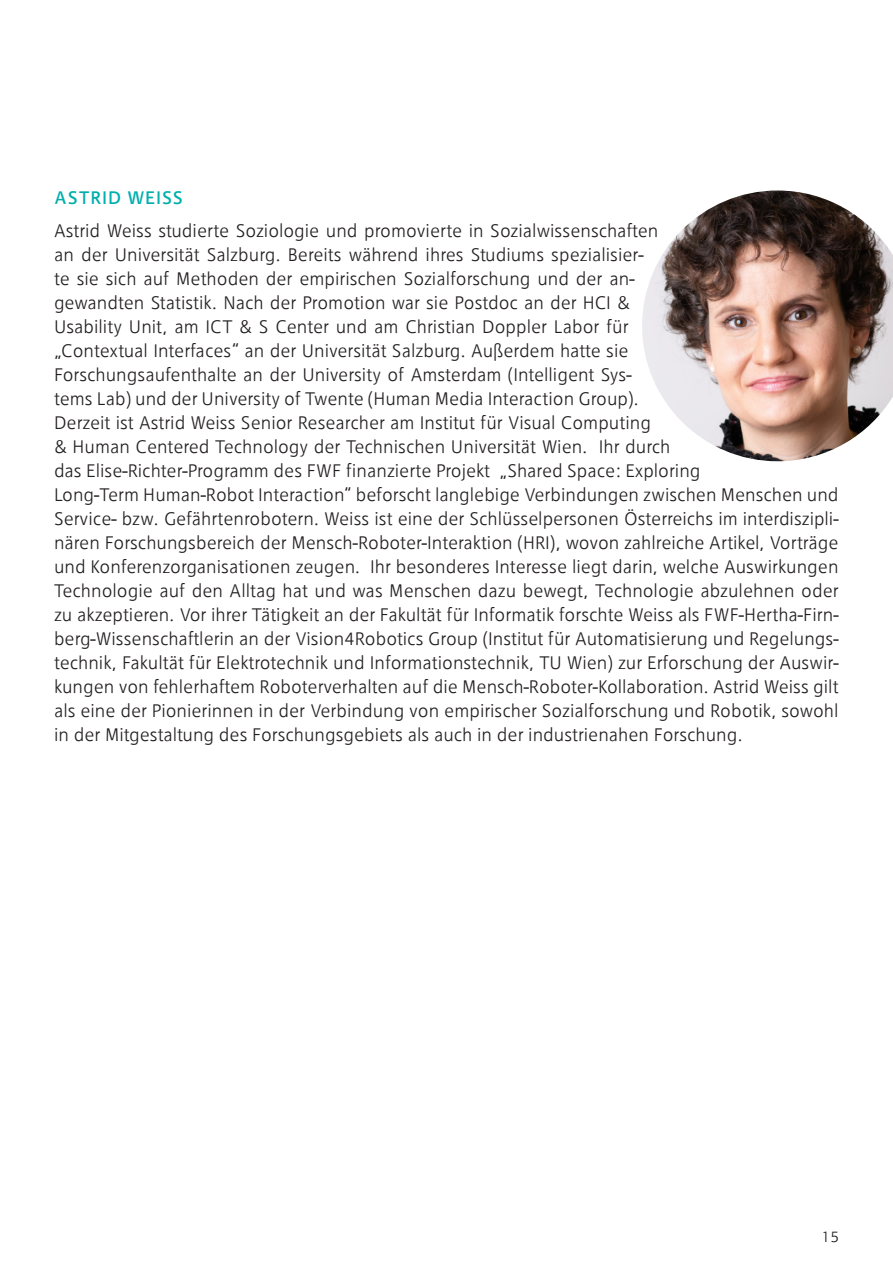
<style>
.page{position:relative;width:893px;height:1263px;background:#fff}
.page>*{position:absolute;margin:0;border:0;box-sizing:border-box;transform-origin:0 0}
.t1{font:300 18px/24px "TU Text";color:#231f20}
.t2{font:18px "TU Text";letter-spacing:.05em;color:#00afad}
.t3{font:300 15px "TU Text";color:#231f20}
</style>
<div class="page">
<img style="left:642px;top:190px;width:251px;height:271px">
<p class="t2" style="left:54px;top:187px;width:130px">ASTRID WEISS</p>
<p class="t1" style="left:54px;top:218px;width:786px">Astrid Weiss studierte Soziologie und promovierte in Sozialwissenschaften<br>an der Universität Salzburg. Bereits während ihres Studiums spezialisier-<br>te sie sich auf Methoden der empirischen Sozialforschung und der an-<br>gewandten Statistik. Nach der Promotion war sie Postdoc an der HCI &amp;<br>Usability Unit, am ICT &amp; S Center und am Christian Doppler Labor für<br>„Contextual Interfaces“ an der Universität Salzburg. Außerdem hatte sie<br>Forschungsaufenthalte an der University of Amsterdam (Intelligent Sys-<br>tems Lab) und der University of Twente (Human Media Interaction Group).<br>Derzeit ist Astrid Weiss Senior Researcher am Institut für Visual Computing<br>&amp; Human Centered Technology der Technischen Universität Wien. Ihr durch<br>das Elise-Richter-Programm des FWF finanzierte Projekt „Shared Space: Exploring<br>Long-Term Human-Robot Interaction“ beforscht langlebige Verbindungen zwischen Menschen und Service- bzw. Gefährtenrobotern. Weiss ist eine der Schlüsselpersonen Österreichs im interdiszipli&shy;nären Forschungsbereich der Mensch-Roboter-Interaktion (HRI), wovon zahlreiche Artikel, Vorträge und Konferenzorganisationen zeugen. Ihr besonderes Interesse liegt darin, welche Auswirkungen Technologie auf den Alltag hat und was Menschen dazu bewegt, Technologie abzulehnen oder zu akzeptieren. Vor ihrer Tätigkeit an der Fakultät für Informatik forschte Weiss als FWF-Hertha-Firn&shy;berg-Wissenschaftlerin an der Vision4Robotics Group (Institut für Automatisierung und Regelungs&shy;technik, Fakultät für Elektrotechnik und Informationstechnik, TU Wien) zur Erforschung der Auswir&shy;kungen von fehlerhaftem Roboterverhalten auf die Mensch-Roboter-Kollaboration. Astrid Weiss gilt als eine der Pionierinnen in der Verbindung von empirischer Sozialforschung und Robotik, sowohl in der Mitgestaltung des Forschungsgebiets als auch in der industrienahen Forschung.</p>
<p class="t3" style="left:822px;top:1227px;width:19px">15</p>
</div>
